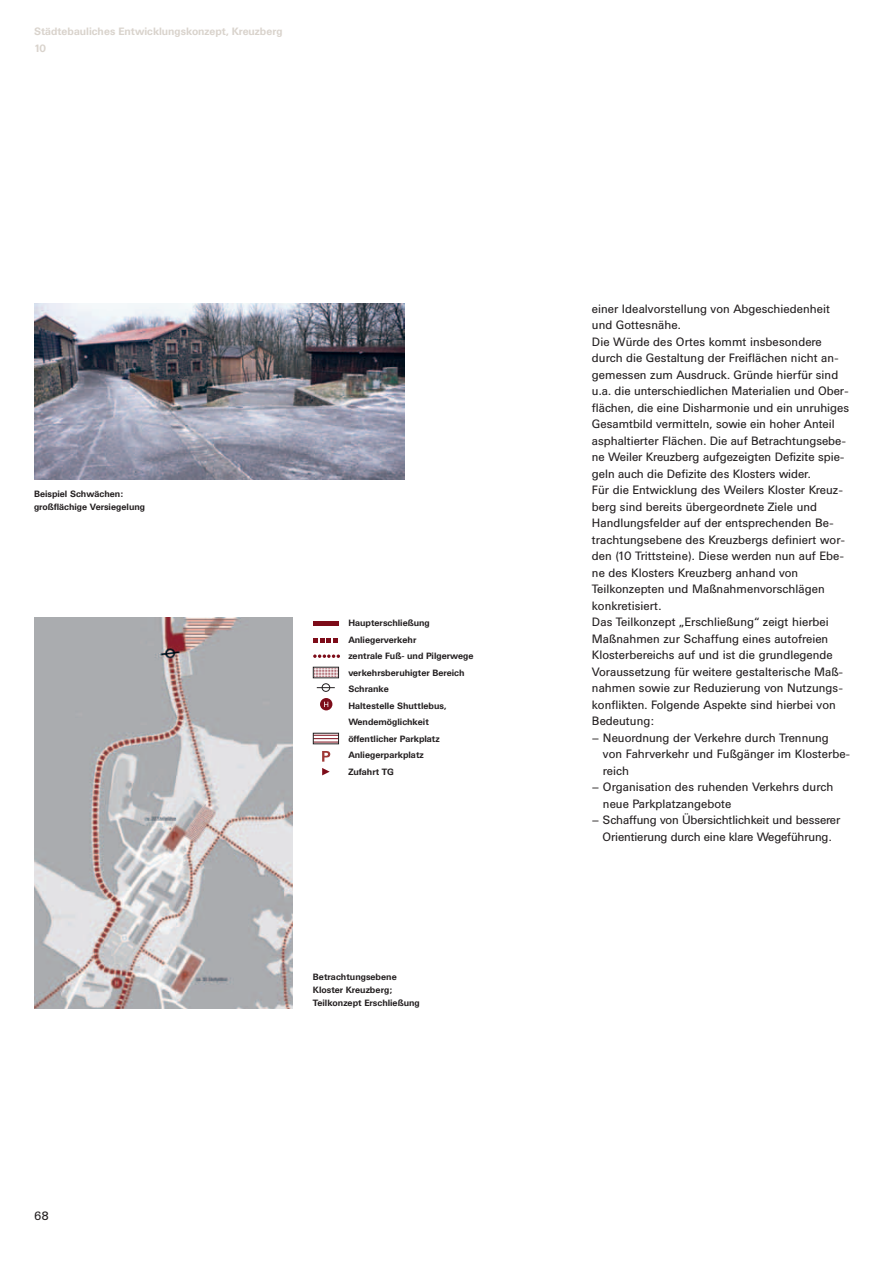
<style>
.page{position:relative;width:893px;height:1263px;background:#fff}
.page>*{position:absolute;margin:0;border:0;box-sizing:border-box;transform-origin:0 0}
.t1{font:12px/16.5px "Univers BQ";color:#231f20}
.t2{font:700 10.5px/16.5px "Univers BQ";color:#d9d3cc}
.t3{font:700 9px/16.5px "Univers BQ";color:#231f20}
</style>
<div class="page">
<img style="left:34px;top:617px;width:259px;height:391px">
<svg style="left:322px;top:751px;width:8px;height:11px"></svg>
<div style="left:313px;top:621px;width:26px;height:5px;background:#7d0c19"></div>
<div style="left:322px;top:683px;width:8px;height:9px;border:1px solid #231f20;border-radius:50%"></div>
<svg style="left:320px;top:698px;width:12px;height:12px"></svg>
<svg style="left:324px;top:702px;width:4px;height:5px"></svg>
<svg style="left:322px;top:768px;width:8px;height:7px"></svg>
<img style="left:34px;top:304px;width:370px;height:176px">
<svg style="left:315px;top:735px;width:22px;height:7px"></svg>
<div style="left:313px;top:733px;width:26px;height:11px;border:1px solid #231f20"></div>
<svg style="left:317px;top:687px;width:18px;height:1px"></svg>
<svg style="left:313px;top:654px;width:27px;height:4px"></svg>
<svg style="left:313px;top:638px;width:25px;height:5px"></svg>
<div style="left:313px;top:667px;width:26px;height:11px;border:1px solid #231f20"></div>
<svg style="left:314px;top:668px;width:24px;height:9px"></svg>
<p class="t2" style="left:34px;top:24px;width:250px">Städtebauliches Entwicklungskonzept, Kreuzberg<br>10</p>
<p class="t3" style="left:34px;top:487px;width:113px;line-height:13.2px">Beispiel Schwächen: großflächige Versiegelung</p>
<p class="t1" style="left:34px;top:1208px;width:16px">68</p>
<p class="t3" style="left:348px;top:615px;width:127px">Haupterschließung<br>Anliegerverkehr<br>zentrale Fuß- und Pilgerwege verkehrsberuhigter Bereich<br>Schranke<br>Haltestelle Shuttlebus,<br>Wendemöglichkeit öffentlicher Parkplatz<br>Anliegerparkplatz<br>Zufahrt TG</p>
<p class="t3" style="left:313px;top:970px;width:108px;line-height:13.2px">Betrachtungsebene<br>Kloster Kreuzberg;<br>Teilkonzept Erschließung</p>
<p class="t1" style="left:592px;top:301px;width:259px">einer Idealvorstellung von Abgeschiedenheit und Gottesnähe.<br>Die Würde des Ortes kommt insbesondere durch die Gestaltung der Freiflächen nicht an&shy;gemessen zum Ausdruck. Gründe hierfür sind u.a. die unterschiedlichen Materialien und Ober&shy;flächen, die eine Disharmonie und ein unruhiges Gesamtbild vermitteln, sowie ein hoher Anteil asphaltierter Flächen. Die auf Betrachtungsebe&shy;ne Weiler Kreuzberg aufgezeigten Defizite spie&shy;geln auch die Defizite des Klosters wider.<br>Für die Entwicklung des Weilers Kloster Kreuz&shy;berg sind bereits übergeordnete Ziele und Handlungsfelder auf der entsprechenden Be&shy;trachtungsebene des Kreuzbergs definiert wor&shy;den (10 Trittsteine). Diese werden nun auf Ebe&shy;ne des Klosters Kreuzberg anhand von Teilkonzepten und Maßnahmenvorschlägen konkretisiert.<br>Das Teilkonzept „Erschließung“ zeigt hierbei Maßnahmen zur Schaffung eines autofreien Klosterbereichs auf und ist die grundlegende Voraussetzung für weitere gestalterische Maß&shy;nahmen sowie zur Reduzierung von Nutzungs&shy;konflikten. Folgende Aspekte sind hierbei von Bedeutung:</p>
<p class="t1" style="left:603px;top:730px;width:249px;text-indent:-11px">– Neuordnung der Verkehre durch Trennung von Fahrverkehr und Fußgänger im Klosterbe&shy;reich</p>
<p class="t1" style="left:603px;top:779px;width:232px;text-indent:-11px">– Organisation des ruhenden Verkehrs durch neue Parkplatzangebote</p>
<p class="t1" style="left:592px;top:812px;width:250px;text-align:center">– Schaffung von Übersichtlichkeit und besserer<br>Orientierung durch eine klare Wegeführung.</p>
</div>
